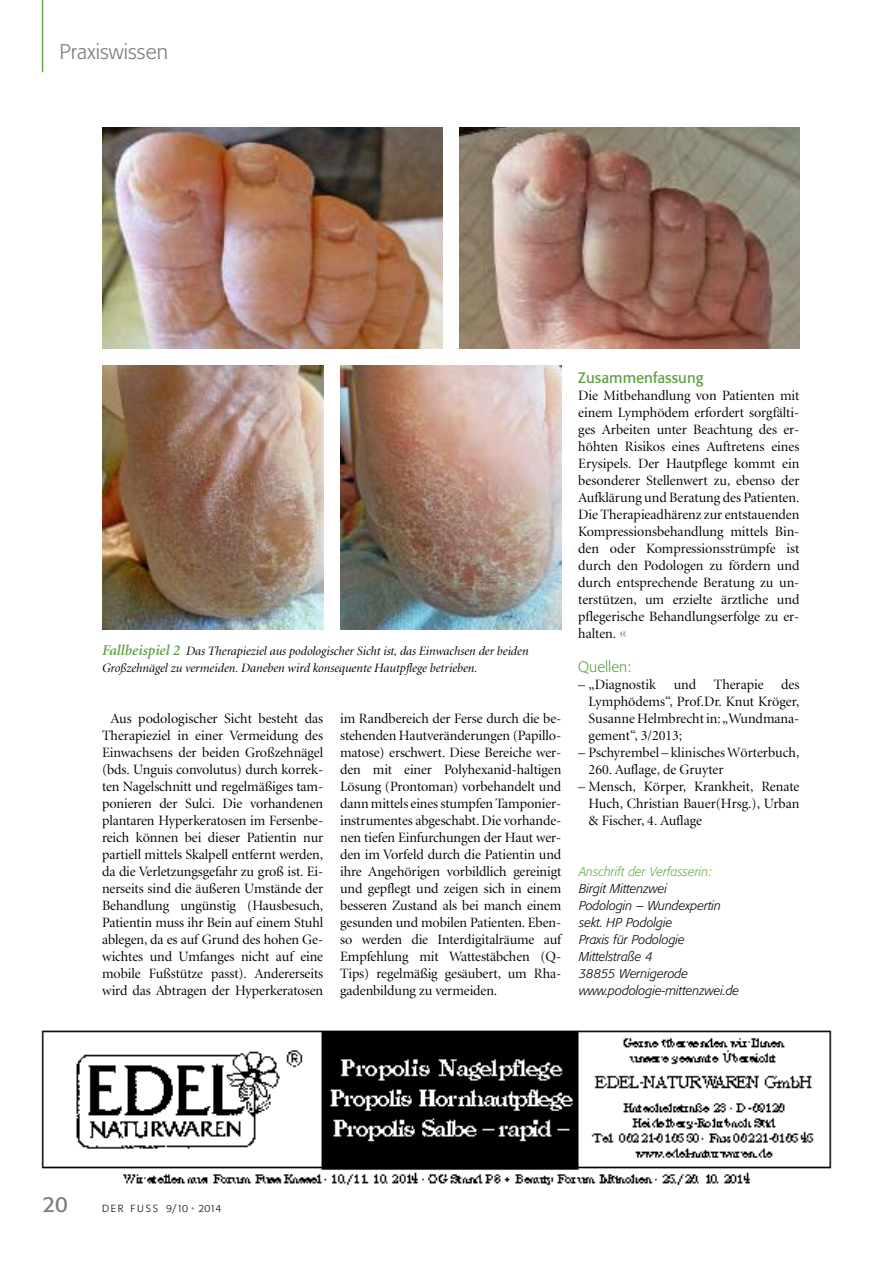
<style>
.page{position:relative;width:893px;height:1263px;background:#fff}
.page>*{position:absolute;margin:0;border:0;box-sizing:border-box;transform-origin:0 0}
.t1{font:21.75px "Formata";color:#777d7f}
.t2{font:300 21px "Formata";color:#777d7f}
.t3{font:15px "Formata";color:#5f9f44}
.t4{font:300 15px "Formata";color:#5f9f44}
.t5{font:14.25px/17px "Minion Display";letter-spacing:-.005em;color:#000;text-align:justify}
.t6{font:italic 12.75px/17px "Minion Display";color:#000}
.t7{font:italic 300 12.75px/17px "Formata";color:#000}
.t8{font:italic 300 12.75px "Formata";color:#66ad4a}
.t9{font:300 10.2px "Formata";letter-spacing:.175em;color:#000}
.s1{font-family:"Minion";font-weight:600;font-size:15px;color:#5f9f44}
.s2{font-size:18px;color:#5f9f44}
.s3{color:#66ad4a}
</style>
<div class="page">
<img style="left:41px;top:1030px;width:791px;height:156px">
<hr style="left:42px;top:0;width:1px;height:72px;background:#66ad4a">
<img style="left:102px;top:128px;width:340px;height:220px">
<img style="left:102px;top:366px;width:221px;height:263px">
<img style="left:340px;top:366px;width:221px;height:263px">
<img style="left:459px;top:128px;width:340px;height:220px">
<h2 class="t2" style="left:60px;top:43px;width:110px">Praxiswissen</h2>
<p class="t6" style="left:102px;top:643px;width:428px"><span class="s1">Fallbeispiel 2</span> Das Therapieziel aus podologischer Sicht ist, das Einwachsen der beiden<br>Großzehnägel zu vermeiden. Daneben wird konsequente Hautpflege betrieben.</p>
<p class="t5" style="left:102px;top:711px;width:223px;text-align:center">Aus podologischer Sicht besteht das Therapieziel in einer Vermeidung des Einwachsens der beiden Großzehnägel (bds. Unguis convolutus) durch korrek&shy;ten Nagelschnitt und regelmäßiges tam&shy;ponieren der Sulci. Die vorhandenen plantaren Hyperkeratosen im Fersenbe&shy;reich können bei dieser Patientin nur partiell mittels Skalpell entfernt werden, da die Verletzungsgefahr zu groß ist. Ei&shy;nerseits sind die äußeren Umstände der Behandlung ungünstig (Hausbesuch, Patientin muss ihr Bein auf einem Stuhl ablegen, da es auf Grund des hohen Ge&shy;wichtes und Umfanges nicht auf eine mobile Fußstütze passt). Andererseits wird das Abtragen der Hyperkeratosen</p>
<p class="t5" style="left:340px;top:711px;width:223px">im Randbereich der Ferse durch die be&shy;stehenden Hautveränderungen (Papillo&shy;matose) erschwert. Diese Bereiche wer&shy;den mit einer Polyhexanid-haltigen Lösung (Prontoman) vorbehandelt und dann mittels eines stumpfen Tamponier&shy;instrumentes abgeschabt. Die vorhande&shy;nen tiefen Einfurchungen der Haut wer&shy;den im Vorfeld durch die Patientin und ihre Angehörigen vorbildlich gereinigt und gepflegt und zeigen sich in einem besseren Zustand als bei manch einem gesunden und mobilen Patienten. Eben&shy;so werden die Interdigitalräume auf Empfehlung mit Wattestäbchen (Q-Tips) regelmäßig gesäubert, um Rha&shy;gadenbildung zu vermeiden.</p>
<p class="t3" style="left:578px;top:371px;width:127px">Zusammenfassung</p>
<p class="t5" style="left:578px;top:388px;width:223px">Die Mitbehandlung von Patienten mit einem Lymphödem erfordert sorgfälti&shy;ges Arbeiten unter Beachtung des er&shy;höhten Risikos eines Auftretens eines Erysipels. Der Hautpflege kommt ein besonderer Stellenwert zu, ebenso der Aufklärung und Beratung des Patienten.<br>Die Therapieadhärenz zur entstauenden Kompressionsbehandlung mittels Bin&shy;den oder Kompressionsstrümpfe ist durch den Podologen zu fördern und durch entsprechende Beratung zu un&shy;terstützen, um erzielte ärztliche und pflegerische Behandlungserfolge zu er&shy;halten. <span class="s2">«</span></p>
<p class="t4" style="left:578px;top:660px;width:54px">Quellen:</p>
<p class="t5" style="left:589px;top:677px;width:212px;text-indent:-10px">– „Diagnostik und Therapie des Lymphödems“, Prof.Dr. Knut Kröger, Susanne Helmbrecht in:„Wundmana&shy;gement“, 3/2013;</p>
<p class="t5" style="left:589px;top:745px;width:212px;text-indent:-10px">– Pschyrembel – klinischesWörterbuch,<br>260. Auflage, de Gruyter</p>
<p class="t5" style="left:589px;top:779px;width:212px;text-indent:-10px">– Mensch, Körper, Krankheit, Renate Huch, Christian Bauer(Hrsg.), Urban &amp; Fischer, 4. Auflage</p>
<p class="t8" style="left:579px;top:866px;width:134px">Anschrift der Verfasserin:</p>
<p class="t7" style="left:579px;top:881px;width:162px">Birgit Mittenzwei<br>Podologin – Wundexpertin sekt. HP Podolgie<br>Praxis für Podologie<br>Mittelstraße 4<br>38855 Wernigerode www.podologie-mittenzwei.de</p>
<h1 class="t1" style="left:43px;top:1195px;width:27px">20</h1>
<p class="t9" style="left:102px;top:1204px;width:121px">DER FUSS 9/10 <span class="s3">•</span> 2014</p>
</div>
